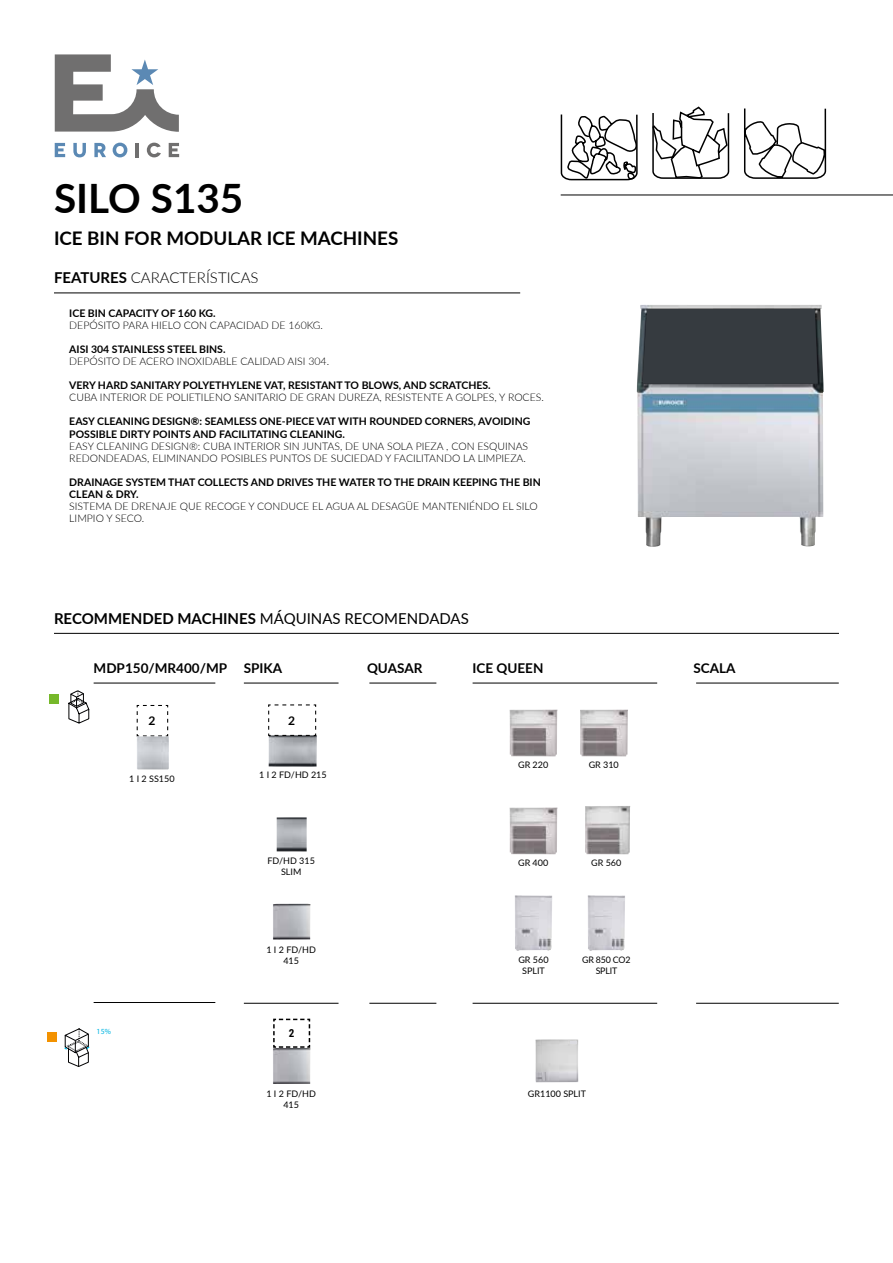
<style>
.page{position:relative;width:893px;height:1263px;background:#fff}
.page>*{position:absolute;margin:0;border:0;box-sizing:border-box;transform-origin:0 0}
.t1{font:700 40.5px "Lato";color:#000}
.t2{font:700 18.75px "Lato";color:#000}
.t3{font:15px "Lato";color:#000}
.t4{font:300 15px "Lato";color:#000}
.t5{font:700 13.5px "Lato";color:#000}
.t6{font:700 12px "Lato";color:#000}
.t7{font:700 11.1px "Roboto Condensed";color:#000}
.t8{font:300 10.5px/12px "Lato";color:#000}
.t9{font:700 10.5px/12px "Lato";color:#000}
.t10{font:9px/10.8px "Lato";color:#000;text-align:center}
.t11{font:9px/10.8px "Lato";letter-spacing:-.02em;color:#000;text-align:center}
.t12{font:7.8px "Myriad Pro";color:#00b5e2}
.s1{font-weight:700}
</style>
<div class="page">
<hr style="left:54px;top:293px;width:466px;height:1px;background:#000">
<hr style="left:54px;top:633px;width:785px;height:1px;background:#000">
<hr style="left:94px;top:683px;width:121px;height:1px;background:#000">
<hr style="left:244px;top:683px;width:95px;height:1px;background:#000">
<hr style="left:369px;top:683px;width:67px;height:1px;background:#000">
<hr style="left:473px;top:683px;width:184px;height:1px;background:#000">
<hr style="left:696px;top:683px;width:143px;height:1px;background:#000">
<svg style="left:743px;top:108px;width:84px;height:71px"></svg>
<svg style="left:560px;top:114px;width:78px;height:67px"></svg>
<svg style="left:652px;top:106px;width:78px;height:73px"></svg>
<div style="left:50px;top:694px;width:9px;height:9px;background:#76b82a"></div>
<svg style="left:68px;top:690px;width:21px;height:33px"></svg>
<hr style="left:561px;top:195px;width:332px;height:1px;background:#000">
<svg style="left:55px;top:143px;width:10px;height:14px"></svg>
<svg style="left:73px;top:143px;width:13px;height:14px"></svg>
<svg style="left:94px;top:143px;width:12px;height:14px"></svg>
<svg style="left:113px;top:143px;width:14px;height:14px"></svg>
<hr style="left:135px;top:143px;width:4px;height:14px;background:#706f6f">
<svg style="left:147px;top:143px;width:14px;height:14px"></svg>
<svg style="left:169px;top:143px;width:10px;height:14px"></svg>
<svg style="left:55px;top:54px;width:124px;height:78px"></svg>
<hr style="left:94px;top:1002px;width:121px;height:1px;background:#000">
<hr style="left:244px;top:1003px;width:95px;height:1px;background:#000">
<hr style="left:369px;top:1003px;width:67px;height:1px;background:#000">
<hr style="left:473px;top:1003px;width:184px;height:1px;background:#000">
<hr style="left:696px;top:1003px;width:143px;height:1px;background:#000">
<div style="left:47px;top:1032px;width:10px;height:9px;background:#f39200"></div>
<svg style="left:64px;top:1028px;width:25px;height:39px"></svg>
<img style="left:535px;top:1039px;width:43px;height:43px">
<svg style="left:570px;top:1041px;width:7px;height:2px"></svg>
<svg style="left:136px;top:705px;width:33px;height:32px"></svg>
<img style="left:137px;top:736px;width:32px;height:33px">
<img style="left:269px;top:736px;width:48px;height:31px">
<svg style="left:268px;top:704px;width:49px;height:32px"></svg>
<img style="left:277px;top:817px;width:30px;height:34px">
<img style="left:273px;top:904px;width:37px;height:35px">
<img style="left:509px;top:807px;width:48px;height:47px">
<img style="left:585px;top:806px;width:45px;height:48px">
<img style="left:509px;top:710px;width:48px;height:46px">
<img style="left:580px;top:710px;width:48px;height:46px">
<img style="left:515px;top:895px;width:37px;height:56px">
<svg style="left:545px;top:898px;width:7px;height:2px"></svg>
<img style="left:588px;top:895px;width:37px;height:56px">
<svg style="left:618px;top:898px;width:7px;height:2px"></svg>
<img style="left:637px;top:305px;width:186px;height:242px">
<div style="left:643px;top:309px;width:175px;height:75px;background:#363b40"></div>
<img style="left:273px;top:1048px;width:37px;height:36px">
<svg style="left:273px;top:1018px;width:38px;height:30px"></svg>
<h1 class="t1" style="left:54px;top:168px;width:191px">SILO S135</h1>
<h2 class="t2" style="left:54px;top:224px;width:346px">ICE BIN FOR MODULAR ICE MACHINES</h2>
<h3 class="t4" style="left:54px;top:267px;width:206px"><span class="s1">FEATURES</span> CARACTERÍSTICAS</h3>
<p class="t9" style="left:69px;top:307px;width:148px">ICE BIN CAPACITY OF 160 KG.</p>
<p class="t8" style="left:69px;top:319px;width:255px">DEPÓSITO PARA HIELO CON CAPACIDAD DE 160KG.</p>
<p class="t9" style="left:69px;top:343px;width:158px">AISI 304 STAINLESS STEEL BINS.</p>
<p class="t8" style="left:69px;top:355px;width:261px">DEPÓSITO DE ACERO INOXIDABLE CALIDAD AISI 304.</p>
<p class="t9" style="left:69px;top:379px;width:423px">VERY HARD SANITARY POLYETHYLENE VAT, RESISTANT TO BLOWS, AND SCRATCHES.</p>
<p class="t8" style="left:69px;top:391px;width:476px">CUBA INTERIOR DE POLIETILENO SANITARIO DE GRAN DUREZA, RESISTENTE A GOLPES, Y ROCES.</p>
<p class="t9" style="left:69px;top:415px;width:463px">EASY CLEANING DESIGN®: SEAMLESS ONE-PIECE VAT WITH ROUNDED CORNERS, AVOIDING<br>POSSIBLE DIRTY POINTS AND FACILITATING CLEANING.</p>
<p class="t8" style="left:69px;top:439px;width:460px">EASY CLEANING DESIGN®: CUBA INTERIOR SIN JUNTAS, DE UNA SOLA PIEZA , CON ESQUINAS<br>REDONDEADAS, ELIMINANDO POSIBLES PUNTOS DE SUCIEDAD Y FACILITANDO LA LIMPIEZA.</p>
<p class="t9" style="left:69px;top:475px;width:473px">DRAINAGE SYSTEM THAT COLLECTS AND DRIVES THE WATER TO THE DRAIN KEEPING THE BIN<br>CLEAN &amp; DRY.</p>
<p class="t8" style="left:69px;top:499px;width:470px">SISTEMA DE DRENAJE QUE RECOGE Y CONDUCE EL AGUA AL DESAGÜE MANTENIÉNDO EL SILO<br>LIMPIO Y SECO.</p>
<h3 class="t3" style="left:54px;top:608px;width:416px"><span class="s1">RECOMMENDED MACHINES</span> MÁQUINAS RECOMENDADAS</h3>
<p class="t5" style="left:94px;top:658px;width:190px">MDP150/MR400/MP SPIKA</p>
<p class="t5" style="left:367px;top:658px;width:57px">QUASAR</p>
<p class="t5" style="left:473px;top:658px;width:72px">ICE QUEEN</p>
<p class="t5" style="left:693px;top:658px;width:44px">SCALA</p>
<p class="t6" style="left:148px;top:712px;width:8px">2</p>
<p class="t10" style="left:129px;top:773px;width:47px">1 I 2 SS150</p>
<p class="t12" style="left:97px;top:1027px;width:16px">15%</p>
<p class="t6" style="left:288px;top:711px;width:8px">2</p>
<p class="t10" style="left:259px;top:769px;width:69px">1 I 2 FD/HD 215</p>
<p class="t10" style="left:267px;top:855px;width:49px">FD/HD 315<br>SLIM</p>
<p class="t10" style="left:266px;top:944px;width:51px">1 I 2 FD/HD<br>415</p>
<p class="t7" style="left:289px;top:1026px;width:7px">2</p>
<p class="t10" style="left:266px;top:1088px;width:51px">1 I 2 FD/HD<br>415</p>
<p class="t10" style="left:518px;top:759px;width:32px">GR 220</p>
<p class="t10" style="left:589px;top:759px;width:32px">GR 310</p>
<p class="t10" style="left:518px;top:857px;width:32px">GR 400</p>
<p class="t10" style="left:591px;top:857px;width:32px">GR 560</p>
<p class="t10" style="left:518px;top:954px;width:32px">GR 560<br>SPLIT</p>
<p class="t11" style="left:582px;top:954px;width:50px">GR 850 CO2<br>SPLIT</p>
<p class="t10" style="left:528px;top:1088px;width:60px">GR1100 SPLIT</p>
</div>
